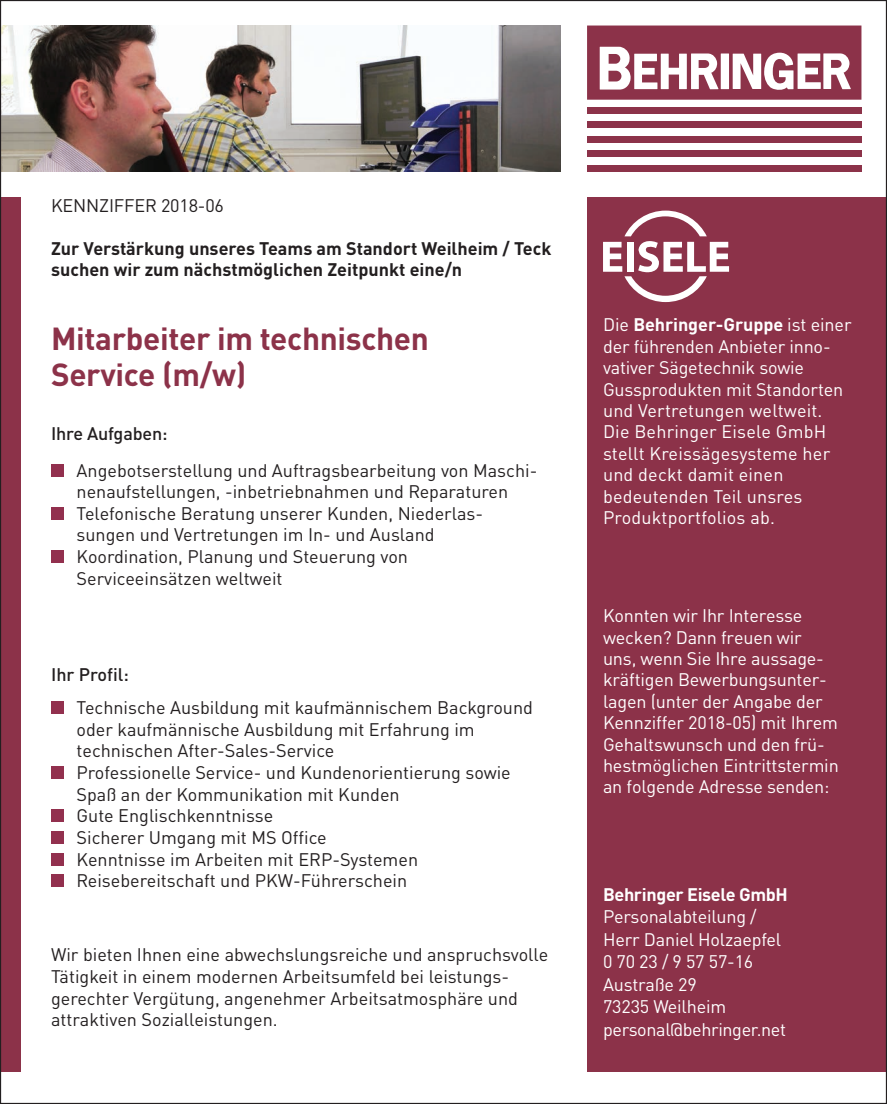
<style>
.page{position:relative;width:887px;height:1104px;background:#fff}
.page>*{position:absolute;margin:0;border:0;box-sizing:border-box;transform-origin:0 0}
.t1{font:700 31.5px/36px "DIN Pro";letter-spacing:-.01em;color:#8c3249}
.t2{font:18px/21.6px "DIN Pro";color:#231f20}
.t3{font:18px/21.4px "DIN Pro";letter-spacing:.01em;color:#fff}
.t4{font:18px/21.4px "DIN";letter-spacing:-.01em;color:#fff}
.t5{font:18px/22.5px "DIN Pro";letter-spacing:-.01em;color:#fff}
.t6{font:700 18px/21.4px "DIN Pro";color:#231f20}
.t7{font:500 18px "DIN Pro";letter-spacing:-.01em;color:#231f20}
.t8{font:700 18px "DIN Pro";letter-spacing:-.02em;color:#fff}
.t9{font:18px "DIN";letter-spacing:-.01em;color:#231f20}
.s1{font-weight:700}
</style>
<div class="page">
<div style="left:587px;top:197px;width:300px;height:874px;background:#8c3249"></div>
<div style="left:0;top:197px;width:21px;height:874px;background:#8c3249"></div>
<img style="left:2px;top:25px;width:559px;height:147px">
<div style="left:587px;top:107px;width:274px;height:7px;background:#8c3249"></div>
<div style="left:587px;top:122px;width:274px;height:6px;background:#8c3249"></div>
<div style="left:587px;top:136px;width:274px;height:6px;background:#8c3249"></div>
<div style="left:587px;top:150px;width:274px;height:7px;background:#8c3249"></div>
<div style="left:587px;top:165px;width:274px;height:6px;background:#8c3249"></div>
<svg style="left:587px;top:26px;width:274px;height:74px"></svg>
<svg style="left:603px;top:210px;width:126px;height:92px"></svg>
<div style="left:51px;top:464px;width:13px;height:12px;background:#92304e"></div>
<div style="left:51px;top:507px;width:13px;height:13px;background:#92304e"></div>
<div style="left:51px;top:550px;width:13px;height:13px;background:#92304e"></div>
<div style="left:51px;top:701px;width:13px;height:13px;background:#92304e"></div>
<div style="left:51px;top:766px;width:13px;height:13px;background:#92304e"></div>
<div style="left:51px;top:809px;width:13px;height:13px;background:#92304e"></div>
<div style="left:51px;top:831px;width:13px;height:12px;background:#92304e"></div>
<div style="left:51px;top:852px;width:13px;height:13px;background:#92304e"></div>
<div style="left:51px;top:874px;width:13px;height:13px;background:#92304e"></div>
<p class="t9" style="left:51px;top:193px;width:174px">KENNZIFFER 2018-06</p>
<p class="t6" style="left:51px;top:235px;width:502px">Zur Verstärkung unseres Teams am Standort Weilheim / Teck suchen wir zum nächstmöglichen Zeitpunkt eine/n</p>
<p class="t1" style="left:51px;top:317px;width:379px">Mitarbeiter im technischen<br>Service (m/w)</p>
<p class="t7" style="left:51px;top:419px;width:118px">Ihre Aufgaben:</p>
<p class="t2" style="left:77px;top:457px;width:462px">Angebotserstellung und Auftragsbearbeitung von Maschi&shy;nenaufstellungen, -inbetriebnahmen und Reparaturen</p>
<p class="t2" style="left:77px;top:500px;width:408px">Telefonische Beratung unserer Kunden, Niederlas&shy;sungen und Vertretungen im In- und Ausland</p>
<p class="t2" style="left:77px;top:544px;width:333px">Koordination, Planung und Steuerung von<br>Serviceeinsätzen weltweit</p>
<p class="t7" style="left:51px;top:660px;width:79px">Ihr Profil:</p>
<p class="t2" style="left:77px;top:695px;width:458px">Technische Ausbildung mit kaufmännischem Background oder kaufmännische Ausbildung mit Erfahrung im technischen After-Sales-Service</p>
<p class="t2" style="left:77px;top:760px;width:436px">Professionelle Service- und Kundenorientierung sowie<br>Spaß an der Kommunikation mit Kunden</p>
<p class="t2" style="left:77px;top:803px;width:198px">Gute Englischkenntnisse</p>
<p class="t2" style="left:77px;top:824px;width:252px">Sicherer Umgang mit MS Office</p>
<p class="t2" style="left:77px;top:846px;width:343px">Kenntnisse im Arbeiten mit ERP-Systemen</p>
<p class="t2" style="left:77px;top:868px;width:332px">Reisebereitschaft und PKW-Führerschein</p>
<p class="t2" style="left:51px;top:942px;width:498px">Wir bieten Ihnen eine abwechslungsreiche und anspruchsvolle Tätigkeit in einem modernen Arbeitsumfeld bei leistungs&shy;gerechter Vergütung, angenehmer Arbeitsatmosphäre und attraktiven Sozialleistungen.</p>
<p class="t3" style="left:603px;top:312px;width:250px">Die <span class="s1">Behringer-Gruppe</span> ist einer der führenden Anbieter inno&shy;vativer Sägetechnik sowie<br>Gussprodukten mit Standorten und Vertretungen weltweit.<br>Die Behringer Eisele GmbH stellt Kreissägesysteme her und deckt damit einen bedeutenden Teil unsres<br>Produktportfolios ab.</p>
<p class="t4" style="left:603px;top:604px;width:237px">Konnten wir Ihr Interesse wecken? Dann freuen wir uns, wenn Sie Ihre aussage&shy;kräftigen Bewerbungsunter&shy;lagen (unter der Angabe der<br>Kennziffer 2018-05) mit Ihrem<br>Gehaltswunsch und den frü&shy;hestmöglichen Eintrittstermin an folgende Adresse senden:</p>
<p class="t8" style="left:603px;top:879px;width:186px">Behringer Eisele GmbH</p>
<p class="t5" style="left:603px;top:903px;width:180px">Personalabteilung /<br>Herr Daniel Holzaepfel<br>0 70 23 / 9 57 57-16</p>
<p class="t5" style="left:603px;top:971px;width:95px">Austraße 29</p>
<p class="t5" style="left:603px;top:993px;width:125px">73235 Weilheim</p>
<p class="t5" style="left:603px;top:1016px;width:185px">personal@behringer.net</p>
</div>
